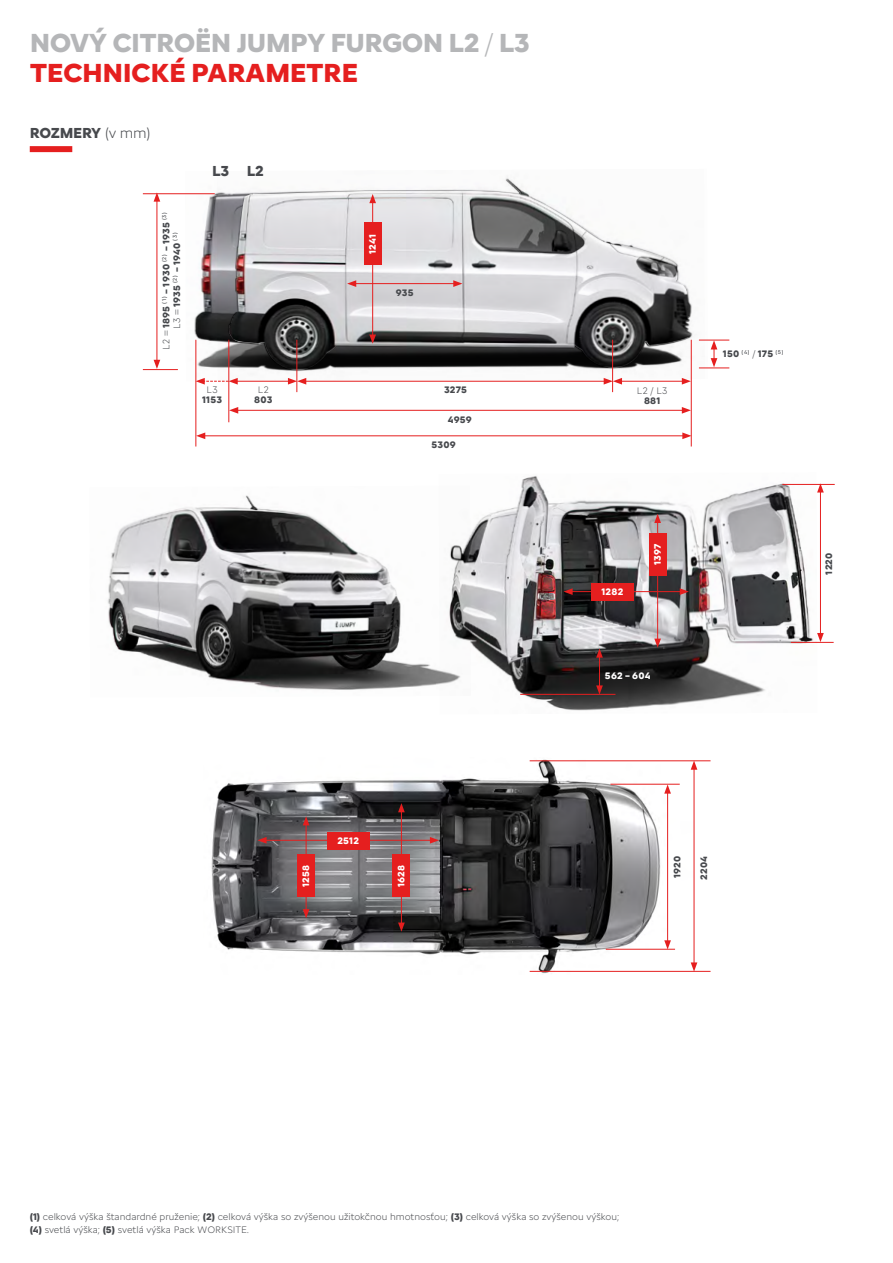
<style>
.page{position:relative;width:893px;height:1263px;background:#fff}
.page>*{position:absolute;margin:0;border:0;box-sizing:border-box;transform-origin:0 0}
.Norm_ln{font:700 27px "Citroen Type";letter-spacing:-.025em;color:#b5b6b8}
.Norm_ln-2{font:700 27px "Citroen Type";letter-spacing:-.02em;color:#e51f1f}
._01a_nohy_pas{font:700 15px "Citroen Type";letter-spacing:-.02em;color:#47494d}
.zakladny{font:300 9.75px/12.8px "Citroen Type";color:#47494d}
.zakladny-2{font:700 9.75px/10.5px "Citroen Type";letter-spacing:.02em;color:#47494d;text-align:center}
.zakladny-3{font:700 9.75px "Citroen Type";letter-spacing:.025em;color:#fff}
.s1{font-weight:300}
.s2{font-weight:700}
</style>
<div class="page">
<img style="left:211px;top:759px;width:480px;height:214px">
<img style="left:185px;top:192px;width:32px;height:189px">
<div style="left:30px;top:146px;width:42px;height:6px;background:#e51f1f"></div>
<img style="left:217px;top:176px;width:491px;height:205px">
<img style="left:228px;top:179px;width:464px;height:192px">
<img style="left:107px;top:495px;width:332px;height:195px">
<img style="left:439px;top:476px;width:378px;height:235px">
<hr style="left:297px;top:340px;width:1px;height:52px;background:#e51f1f">
<hr style="left:229px;top:340px;width:1px;height:82px;background:#e51f1f">
<hr style="left:196px;top:340px;width:1px;height:106px;background:#e51f1f">
<hr style="left:143px;top:193px;width:72px;height:1px;background:#e51f1f">
<hr style="left:143px;top:369px;width:35px;height:1px;background:#e51f1f">
<hr style="left:782px;top:484px;width:53px;height:1px;background:#e51f1f">
<hr style="left:791px;top:642px;width:43px;height:1px;background:#e51f1f">
<hr style="left:520px;top:694px;width:95px;height:1px;background:#e51f1f">
<hr style="left:530px;top:760px;width:180px;height:1px;background:#e51f1f">
<hr style="left:610px;top:784px;width:70px;height:1px;background:#e51f1f">
<hr style="left:606px;top:949px;width:69px;height:1px;background:#e51f1f">
<hr style="left:530px;top:971px;width:180px;height:1px;background:#e51f1f">
<hr style="left:612px;top:340px;width:1px;height:52px;background:#e51f1f">
<hr style="left:691px;top:340px;width:1px;height:106px;background:#e51f1f">
<hr style="left:304px;top:381px;width:302px;height:1px;background:#e51f1f">
<hr style="left:236px;top:410px;width:448px;height:1px;background:#e51f1f">
<svg style="left:229px;top:407px;width:9px;height:7px"></svg>
<svg style="left:682px;top:407px;width:9px;height:7px"></svg>
<hr style="left:203px;top:436px;width:482px;height:1px;background:#e51f1f">
<svg style="left:196px;top:432px;width:9px;height:7px"></svg>
<svg style="left:682px;top:432px;width:9px;height:7px"></svg>
<hr style="left:570px;top:591px;width:112px;height:1px;background:#e51f1f">
<svg style="left:563px;top:588px;width:10px;height:7px"></svg>
<svg style="left:680px;top:588px;width:9px;height:7px"></svg>
<hr style="left:620px;top:381px;width:64px;height:1px;background:#e51f1f">
<svg style="left:604px;top:378px;width:18px;height:7px"></svg>
<svg style="left:682px;top:378px;width:9px;height:7px"></svg>
<hr style="left:354px;top:283px;width:102px;height:1px;background:#e51f1f">
<svg style="left:347px;top:280px;width:9px;height:7px"></svg>
<svg style="left:453px;top:280px;width:9px;height:7px"></svg>
<hr style="left:235px;top:381px;width:55px;height:1px;background:#e51f1f">
<svg style="left:288px;top:378px;width:18px;height:7px"></svg>
<hr style="left:157px;top:199px;width:1px;height:163px;background:#e51f1f">
<svg style="left:154px;top:360px;width:6px;height:9px"></svg>
<svg style="left:154px;top:192px;width:6px;height:10px"></svg>
<hr style="left:820px;top:490px;width:1px;height:145px;background:#e51f1f">
<svg style="left:817px;top:633px;width:7px;height:9px"></svg>
<svg style="left:817px;top:483px;width:7px;height:9px"></svg>
<hr style="left:657px;top:521px;width:1px;height:120px;background:#e51f1f">
<svg style="left:654px;top:639px;width:7px;height:9px"></svg>
<svg style="left:654px;top:514px;width:7px;height:9px"></svg>
<hr style="left:694px;top:767px;width:1px;height:198px;background:#e51f1f">
<svg style="left:691px;top:962px;width:6px;height:9px"></svg>
<svg style="left:691px;top:760px;width:6px;height:10px"></svg>
<hr style="left:667px;top:791px;width:1px;height:152px;background:#e51f1f">
<svg style="left:664px;top:940px;width:7px;height:9px"></svg>
<svg style="left:664px;top:784px;width:7px;height:10px"></svg>
<hr style="left:401px;top:810px;width:1px;height:115px;background:#e51f1f">
<svg style="left:398px;top:922px;width:7px;height:10px"></svg>
<svg style="left:398px;top:803px;width:7px;height:9px"></svg>
<hr style="left:306px;top:823px;width:1px;height:88px;background:#e51f1f">
<svg style="left:303px;top:909px;width:6px;height:9px"></svg>
<svg style="left:303px;top:816px;width:6px;height:9px"></svg>
<hr style="left:599px;top:655px;width:1px;height:33px;background:#e51f1f">
<svg style="left:596px;top:685px;width:7px;height:10px"></svg>
<svg style="left:596px;top:648px;width:7px;height:10px"></svg>
<svg style="left:196px;top:378px;width:42px;height:7px"></svg>
<hr style="left:264px;top:840px;width:168px;height:1px;background:#e51f1f">
<svg style="left:257px;top:837px;width:10px;height:7px"></svg>
<svg style="left:430px;top:837px;width:9px;height:7px"></svg>
<div style="left:327px;top:832px;width:42px;height:18px;background:#e51f1f"></div>
<div style="left:591px;top:583px;width:43px;height:17px;background:#e51f1f"></div>
<div style="left:392px;top:855px;width:18px;height:42px;background:#e51f1f"></div>
<div style="left:649px;top:533px;width:18px;height:42px;background:#e51f1f"></div>
<div style="left:297px;top:855px;width:18px;height:42px;background:#e51f1f"></div>
<hr style="left:699px;top:368px;width:30px;height:1px;background:#e51f1f">
<hr style="left:699px;top:340px;width:30px;height:1px;background:#e51f1f">
<svg style="left:711px;top:340px;width:6px;height:27px"></svg>
<hr style="left:372px;top:201px;width:1px;height:136px;background:#e51f1f">
<svg style="left:369px;top:334px;width:7px;height:10px"></svg>
<svg style="left:369px;top:194px;width:7px;height:9px"></svg>
<div style="left:364px;top:223px;width:18px;height:42px;background:#e51f1f"></div>
<p class="Norm_ln" style="left:30px;top:23px;width:502px">NOVÝ CITROËN JUMPY FURGON L2 <span class="s1">/</span> L3</p>
<p class="Norm_ln-2" style="left:30px;top:53px;width:330px">TECHNICKÉ PARAMETRE</p>
<p class="_01a_nohy_pas" style="left:30px;top:121px;width:122px">ROZMERY <span class="s1">(v mm)</span></p>
<p class="zakladny-2" style="left:160px;top:350px;width:139px;rotate:-90deg"><span class="s1">L2 =</span> 1895 <sup>(1)</sup> – 1930 <sup>(2)</sup> – 1935 <sup>(3)</sup></p>
<p class="zakladny-2" style="left:171px;top:329px;width:98px;rotate:-90deg"><span class="s1">L3 =</span> 1935 <sup>(2)</sup> – 1940 <sup>(3)</sup></p>
<p class="_01a_nohy_pas" style="left:212px;top:160px;width:19px">L3</p>
<p class="_01a_nohy_pas" style="left:247px;top:160px;width:18px">L2</p>
<p class="zakladny-3" style="left:365px;top:254px;width:21px;rotate:-90deg">1241</p>
<p class="zakladny-2" style="left:396px;top:287px;width:19px">935</p>
<p class="zakladny-2" style="left:202px;top:384px;width:22px"><span class="s1">L3<br></span>1153</p>
<p class="zakladny-2" style="left:254px;top:384px;width:20px"><span class="s1">L2<br></span>803</p>
<p class="zakladny" style="left:637px;top:384px;width:32px;line-height:10.5px;text-align:center">L2 / L3<br><span class="s2">881</span></p>
<p class="zakladny-2" style="left:444px;top:384px;width:24px">3275</p>
<p class="zakladny-2" style="left:448px;top:414px;width:25px">4959</p>
<p class="zakladny-2" style="left:431px;top:439px;width:26px">5309</p>
<p class="zakladny-3" style="left:601px;top:584px;width:23px">1282</p>
<p class="zakladny-3" style="left:650px;top:565px;width:23px;rotate:-90deg">1397</p>
<p class="zakladny-3" style="left:605px;top:668px;width:47px">562 – 604</p>
<p class="zakladny-2" style="left:723px;top:348px;width:62px">150 <sup>(4)</sup> <span class="s1">/</span> 175 <sup>(5)</sup></p>
<p class="zakladny-2" style="left:823px;top:575px;width:24px;rotate:-90deg">1220</p>
<p class="zakladny-3" style="left:298px;top:887px;width:24px;rotate:-90deg">1258</p>
<p class="zakladny-3" style="left:337px;top:833px;width:23px">2512</p>
<p class="zakladny-3" style="left:394px;top:887px;width:24px;rotate:-90deg">1628</p>
<p class="zakladny-2" style="left:671px;top:878px;width:24px;rotate:-90deg">1920</p>
<p class="zakladny-2" style="left:698px;top:880px;width:25px;rotate:-90deg">2204</p>
<p class="zakladny" style="left:30px;top:1210px;width:591px"><span class="s2">(1)</span> celková výška štandardné pruženie; <span class="s2">(2)</span> celková výška so zvýšenou užitokčnou hmotnosťou; <span class="s2">(3)</span> celková výška so zvýšenou výškou; <span class="s2">(4)</span> svetlá výška; <span class="s2">(5)</span> svetlá výška Pack WORKSITE.</p>
</div>
